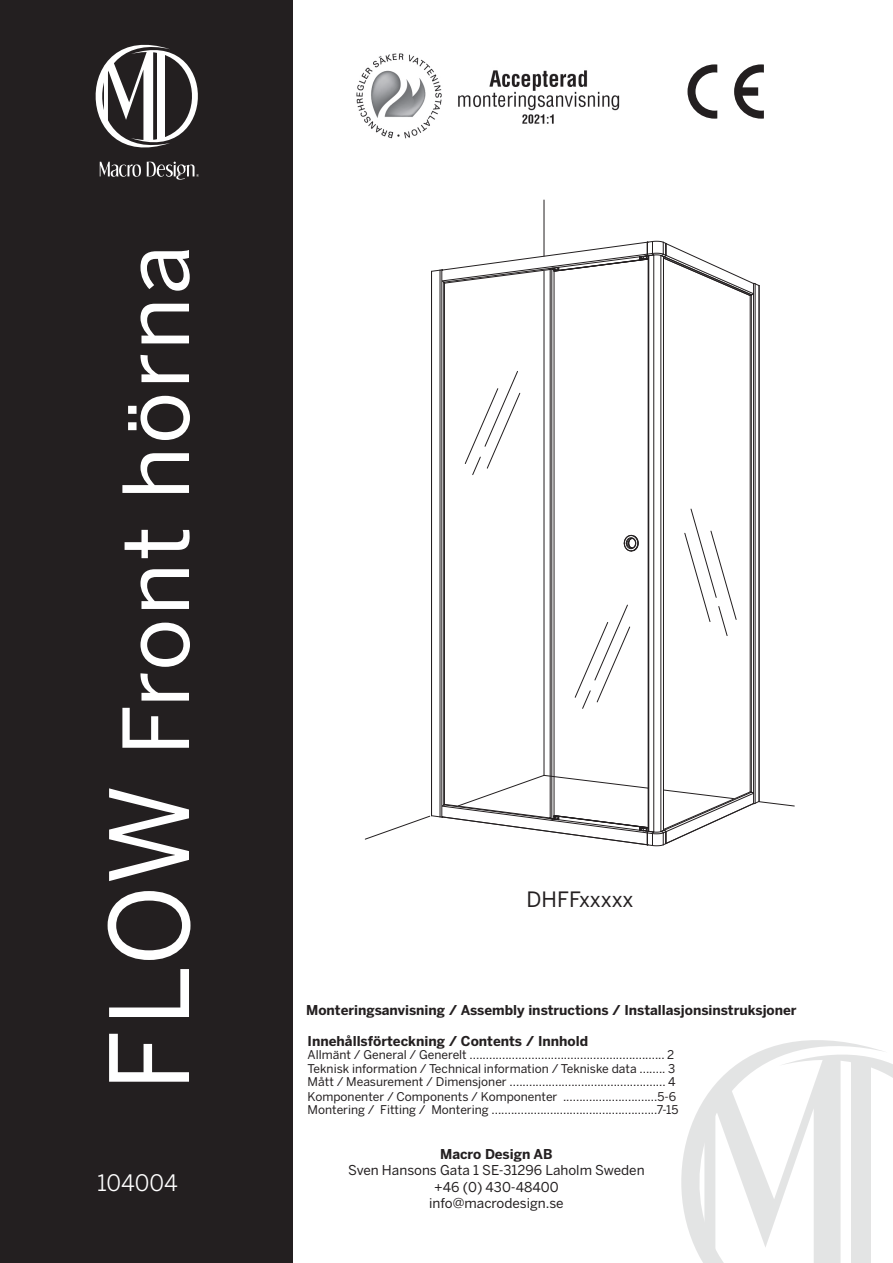
<style>
.page{position:relative;width:893px;height:1263px;background:#fff}
.page>*{position:absolute;margin:0;border:0;box-sizing:border-box;transform-origin:0 0}
.t1{font:90px "Benton Sans";letter-spacing:.03em;color:#fff}
.Artikelnummer_framsi{font:22.5px "Benton Sans";color:#fff}
.produktnamn_liten_ru{font:21px "Benton Sans";color:#231f20}
.Mått_centrerad{font:700 13.5px "Benton Sans";color:#231f20}
.t2{font:13.5px "Benton Sans";color:#231f20}
.Mått_centrerad-2{font:12px "Benton Sans";color:#231f20}
.s1{font-size:108px}
</style>
<div class="page">
<img style="left:356px;top:53px;width:264px;height:86px">
<svg style="left:687px;top:64px;width:30px;height:55px"></svg>
<svg style="left:734px;top:64px;width:30px;height:55px"></svg>
<div style="left:0;top:0;width:293px;height:1263px;background:#231f20"></div>
<svg style="left:96px;top:45px;width:103px;height:135px"></svg>
<svg style="left:681px;top:1100px;width:23px;height:163px;fill:#e3e4e4"></svg>
<svg style="left:704px;top:1040px;width:189px;height:223px"></svg>
<svg style="left:465px;top:371px;width:55px;height:104px"></svg>
<hr style="left:544px;top:271px;width:1px;height:504px;background:#231f20">
<hr style="left:544px;top:200px;width:1px;height:56px;background:#231f20">
<svg style="left:575px;top:604px;width:55px;height:105px"></svg>
<svg style="left:684px;top:508px;width:53px;height:128px"></svg>
<hr style="left:753px;top:294px;width:1px;height:499px;background:#231f20">
<hr style="left:653px;top:255px;width:1px;height:577px;background:#231f20">
<hr style="left:660px;top:255px;width:1px;height:576px;background:#231f20">
<hr style="left:440px;top:270px;width:1px;height:547px;background:#231f20">
<hr style="left:441px;top:270px;width:1px;height:547px;background:#231f20">
<hr style="left:755px;top:284px;width:1px;height:519px;background:#231f20">
<hr style="left:551px;top:269px;width:1px;height:550px;background:#231f20">
<hr style="left:750px;top:296px;width:1px;height:496px;background:#231f20">
<hr style="left:444px;top:283px;width:1px;height:522px;background:#231f20">
<hr style="left:759px;top:286px;width:1px;height:515px;background:#231f20">
<hr style="left:751px;top:295px;width:1px;height:497px;background:#231f20">
<svg style="left:623px;top:534px;width:16px;height:18px"></svg>
<hr style="left:663px;top:257px;width:1px;height:573px;background:#231f20">
<hr style="left:648px;top:256px;width:1px;height:575px;background:#231f20">
<svg style="left:431px;top:240px;width:329px;height:57px"></svg>
<hr style="left:554px;top:270px;width:1px;height:548px;background:#231f20">
<hr style="left:550px;top:269px;width:1px;height:549px;background:#231f20">
<hr style="left:431px;top:271px;width:1px;height:544px;background:#231f20">
<svg style="left:364px;top:774px;width:431px;height:73px"></svg>
<p class="t1" style="left:103px;top:1091px;width:848px;rotate:-90deg"><span class="s1">FLOW</span> Front hörna</p>
<p class="Artikelnummer_framsi" style="left:97px;top:1170px;width:82px">104004</p>
<p class="produktnamn_liten_ru" style="left:526px;top:886px;width:108px">DHFFxxxxx</p>
<p class="Mått_centrerad" style="left:306px;top:1002px;width:492px">Monteringsanvisning / Assembly instructions / Installasjonsinstruksjoner</p>
<p class="Mått_centrerad" style="left:308px;top:1033px;width:282px">Innehållsförteckning / Contents / Innhold</p>
<p class="Mått_centrerad-2" style="left:308px;top:1048px;width:368px">Allmänt / General / Generelt ............................................................ 2</p>
<p class="Mått_centrerad-2" style="left:308px;top:1061px;width:369px">Teknisk information / Technical information / Tekniske data ........ 3</p>
<p class="Mått_centrerad-2" style="left:308px;top:1075px;width:369px">Mått / Measurement / Dimensjoner ................................................ 4</p>
<p class="Mått_centrerad-2" style="left:308px;top:1089px;width:370px">Komponenter / Components / Komponenter .............................5-6</p>
<p class="Mått_centrerad-2" style="left:308px;top:1102px;width:372px">Montering / Fitting / Montering ...................................................7-15</p>
<p class="Mått_centrerad" style="left:440px;top:1146px;width:114px">Macro Design AB</p>
<p class="t2" style="left:348px;top:1162px;width:298px">Sven Hansons Gata 1 SE-31296 Laholm Sweden</p>
<p class="t2" style="left:434px;top:1178px;width:126px">+46 (0) 430-48400</p>
<p class="t2" style="left:429px;top:1195px;width:136px">info@macrodesign.se</p>
</div>
